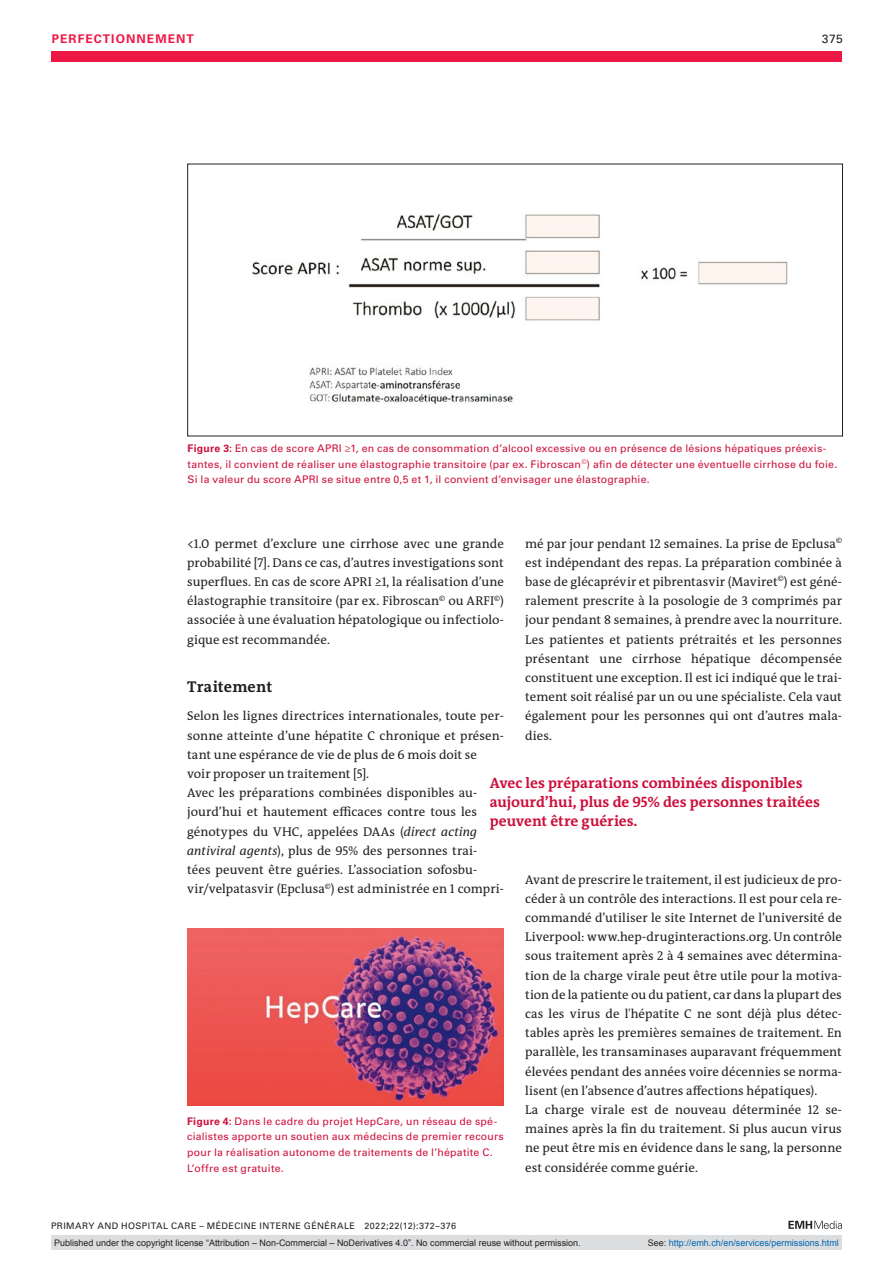
<style>
.page{position:relative;width:893px;height:1263px;background:#fff}
.page>*{position:absolute;margin:0;border:0;box-sizing:border-box;transform-origin:0 0}
.head1{font:700 15.75px "The Antiqua B W7";letter-spacing:.015em;color:#231f20}
.quote{font:700 15px/19.2px "The Antiqua B W7";color:#cd0f3b}
.paragraph{font:12.75px/19.2px "The Antiqua B W5 Plain";letter-spacing:.005em;color:#231f20;text-align:justify}
.t1{font:700 12px "Univers LT Std";letter-spacing:.09em;color:#ed1845}
.t2{font:12px "Univers LT Std";color:#231f20}
.figure-caption{font:10.5px/15.8px "Univers LT Std";letter-spacing:.025em;color:#cd0f3b}
.t3{font:9px "Arial";color:#231f20}
.t4{font:9px "Univers LT Std";letter-spacing:.05em;color:#231f20}
.t5{font:9px "Arial";color:#0066b3}
.s1{font-weight:700}
.s2{font-style:italic}
.s3{color:#231f20}
</style>
<div class="page">
<div style="left:51px;top:51px;width:791px;height:11px;background:#ed1845"></div>
<svg style="left:788px;top:1221px;width:54px;height:8px"></svg>
<img style="left:187px;top:929px;width:317px;height:177px">
<img style="left:252px;top:213px;width:536px;height:191px">
<div style="left:51px;top:1235px;width:791px;height:15px;background:#dcdddf"></div>
<p class="t1" style="left:52px;top:31px;width:144px">PERFECTIONNEMENT</p>
<p class="t2" style="left:822px;top:31px;width:23px">375</p>
<p class="figure-caption" style="left:188px;top:440px;width:651px"><span class="s1">Figure 3:</span> En cas de score APRI ≥1, en cas de consommation d’alcool excessive ou en présence de lésions hépatiques préexis&shy;tantes, il convient de réaliser une élastographie transitoire (par ex. Fibroscan<sup>©</sup>) afin de détecter une éventuelle cirrhose du foie.<br>Si la valeur du score APRI se situe entre 0,5 et 1, il convient d’envisager une élastographie.</p>
<p class="paragraph" style="left:525px;top:534px;width:318px">mé par jour pendant 12 semaines. La prise de Epclusa<sup>© </sup>est indépendant des repas. La préparation combinée à base de glécaprévir et pibrentasvir (Maviret<sup>©</sup>) est géné&shy;ralement prescrite à la posologie de 3 comprimés par jour pendant 8 semaines, à prendre avec la nourriture.<br>Les patientes et patients prétraités et les personnes présentant une cirrhose hépatique décompensée constituent une exception. Il est ici indiqué que le trai&shy;tement soit réalisé par un ou une spécialiste. Cela vaut également pour les personnes qui ont d’autres mala&shy;dies.</p>
<p class="paragraph" style="left:187px;top:534px;width:318px">&lt;1.0 permet d’exclure une cirrhose avec une grande probabilité [7]. Dans ce cas, d’autres investigations sont superflues. En cas de score APRI ≥1, la réalisation d’une élastographie transitoire (par ex. Fibroscan<sup>©</sup> ou ARFI<sup>©</sup>) associée à une évaluation hépatologique ou infectiolo&shy;gique est recommandée.</p>
<p class="head1" style="left:187px;top:676px;width:87px">Traitement</p>
<p class="paragraph" style="left:187px;top:706px;width:318px;text-align:left">Selon les lignes directrices internationales, toute per&shy;sonne atteinte d’une hépatite C chronique et présen&shy;tant une espérance de vie de plus de 6 mois doit se<br>voir proposer un traitement [5].</p>
<p class="paragraph" style="left:187px;top:783px;width:318px;text-align:left">Avec les préparations combinées disponibles au&shy;jourd’hui et hautement efficaces contre tous les génotypes du VHC, appelées DAAs (<span class="s2">direct acting antiviral agents</span>), plus de 95% des personnes trai-<br>tées peuvent être guéries. L’association sofosbu&shy;vir/velpatasvir (Epclusa<sup>©</sup>) est administrée en 1 compri-</p>
<p class="quote" style="left:490px;top:773px;width:332px">Avec les préparations combinées disponibles aujourd’hui, plus de 95% des personnes traitées peuvent être guéries.</p>
<p class="paragraph" style="left:525px;top:870px;width:318px">Avant de prescrire le traitement, il est judicieux de pro&shy;céder à un contrôle des interactions. Il est pour cela re&shy;commandé d’utiliser le site Internet de l’université de Liverpool: www.hep-druginteractions.org. Un contrôle sous traitement après 2 à 4 semaines avec détermina&shy;tion de la charge virale peut être utile pour la motiva&shy;tion de la patiente ou du patient, car dans la plupart des cas les virus de l'hépatite C ne sont déjà plus détec&shy;tables après les premières semaines de traitement. En parallèle, les transaminases auparavant fréquemment élevées pendant des années voire décennies se norma&shy;lisent (en l’absence d’autres affections hépatiques).</p>
<p class="paragraph" style="left:525px;top:1100px;width:318px">La charge virale est de nouveau déterminée 12 se&shy;maines après la fin du traitement. Si plus aucun virus ne peut être mis en évidence dans le sang, la personne est considérée comme guérie.</p>
<p class="figure-caption" style="left:187px;top:1113px;width:318px"><span class="s1">Figure 4:</span> Dans le cadre du projet HepCare, un réseau de spé&shy;cialistes apporte un soutien aux médecins de premier recours pour la réalisation autonome de traitements de l’hépatite C.<br>L’offre est gratuite.</p>
<p class="t4" style="left:51px;top:1220px;width:407px">PRIMARY AND HOSPITAL CARE – MÉDECINE INTERNE GÉNÉRALE 2022;22(12):372–376</p>
<p class="t3" style="left:54px;top:1237px;width:528px">Published under the copyright license “Attribution – Non-Commercial – NoDerivatives 4.0”. No commercial reuse without permission.</p>
<p class="t5" style="left:648px;top:1237px;width:193px"><span class="s3">See:</span> http://emh.ch/en/services/permissions.html</p>
</div>
